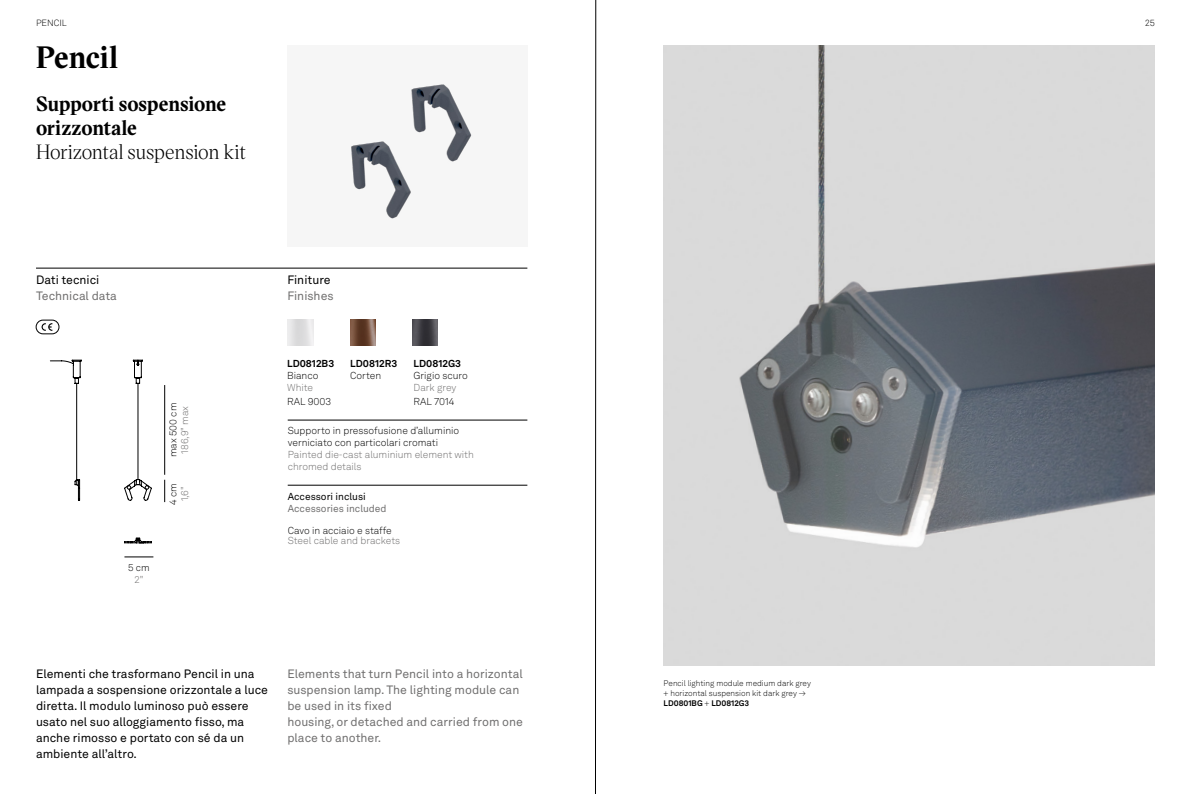
<style>
.page{position:relative;width:1191px;height:794px;background:#fff}
.page>*{position:absolute;margin:0;border:0;box-sizing:border-box;transform-origin:0 0}
.t1{font:700 30px "Victor Serif";color:#000}
.t2{font:700 20px/24px "Victor Serif";color:#000}
.t3{font:20px "Victor Serif";letter-spacing:-.015em;color:#000}
.t4{font:12px/16px "Akkurat LL";color:#000}
.t5{font:12px/16px "Akkurat LL";color:#706f6f}
.t6{font:300 10px/12px "Akkurat LL";color:#000}
.t7{font:300 10px/12px "Akkurat LL";color:#706f6f}
.t8{font:700 10px "Akkurat LL";color:#000}
.t9{font:10px "Akkurat LL";color:#706f6f}
.t10{font:10px "Akkurat LL";color:#000}
.t11{font:300 9.8px "Akkurat LL";color:#706f6f}
.t12{font:300 9.8px "Akkurat LL";color:#000}
.t13{font:300 9px "Akkurat";color:#000}
.t14{font:300 8px/10px "Akkurat LL";color:#000}
.s1{font-weight:700}
</style>
<div class="page">
<img style="left:663px;top:45px;width:492px;height:621px">
<img style="left:351px;top:84px;width:121px;height:135px">
<hr style="left:36px;top:268px;width:491px;height:1px;background:#000">
<svg style="left:164px;top:480px;width:1px;height:22px"></svg>
<svg style="left:124px;top:557px;width:29px;height:1px"></svg>
<svg style="left:124px;top:360px;width:28px;height:140px"></svg>
<svg style="left:124px;top:538px;width:28px;height:5px"></svg>
<svg style="left:50px;top:360px;width:32px;height:140px"></svg>
<hr style="left:164px;top:385px;width:1px;height:90px;background:#000">
<div style="left:36px;top:320px;width:23px;height:14px;border:1px solid #000;border-radius:7px"></div>
<svg style="left:42px;top:323px;width:10px;height:8px"></svg>
<hr style="left:288px;top:485px;width:239px;height:1px;background:#000">
<hr style="left:288px;top:420px;width:239px;height:1px;background:#000">
<img style="left:350px;top:320px;width:26px;height:25px">
<img style="left:412px;top:320px;width:26px;height:25px">
<svg style="left:595px;top:0;width:1px;height:794px"></svg>
<p class="t13" style="left:36px;top:18px;width:32px">PENCIL</p>
<p class="t13" style="left:1144px;top:18px;width:12px">25</p>
<h1 class="t1" style="left:36px;top:37px;width:84px">Pencil</h1>
<h2 class="t2" style="left:36px;top:91px;width:192px">Supporti sospensione orizzontale</h2>
<h2 class="t3" style="left:36px;top:138px;width:211px">Horizontal suspension kit</h2>
<p class="t4" style="left:36px;top:271px;width:65px">Dati tecnici</p>
<p class="t5" style="left:36px;top:287px;width:82px">Technical data</p>
<p class="t12" style="left:166px;top:457px;width:56px;rotate:-90deg">max 500 cm</p>
<p class="t11" style="left:178px;top:454px;width:49px;rotate:-90deg">186,9" max</p>
<p class="t12" style="left:166px;top:504px;width:23px;rotate:-90deg">4 cm</p>
<p class="t11" style="left:178px;top:501px;width:17px;rotate:-90deg">1,6"</p>
<p class="t12" style="left:128px;top:561px;width:23px">5 cm</p>
<p class="t11" style="left:134px;top:572px;width:10px">2"</p>
<p class="t4" style="left:287px;top:271px;width:45px">Finiture</p>
<p class="t5" style="left:287px;top:287px;width:48px">Finishes</p>
<p class="t8" style="left:287px;top:356px;width:49px">LD0812B3</p>
<p class="t6" style="left:287px;top:369px;width:33px">Bianco</p>
<p class="t7" style="left:287px;top:381px;width:27px">White</p>
<p class="t6" style="left:287px;top:395px;width:46px">RAL 9003</p>
<p class="t8" style="left:350px;top:356px;width:49px">LD0812R3</p>
<p class="t6" style="left:350px;top:369px;width:32px">Corten</p>
<p class="t8" style="left:413px;top:356px;width:49px">LD0812G3</p>
<p class="t6" style="left:413px;top:369px;width:56px">Grigio scuro</p>
<p class="t7" style="left:413px;top:381px;width:44px">Dark grey</p>
<p class="t6" style="left:413px;top:395px;width:42px">RAL 7014</p>
<p class="t6" style="left:288px;top:425px;width:173px">Supporto in pressofusione d’alluminio verniciato con particolari cromati</p>
<p class="t7" style="left:288px;top:449px;width:188px">Painted die-cast aluminium element with chromed details</p>
<p class="t10" style="left:288px;top:488px;width:80px">Accessori inclusi</p>
<p class="t9" style="left:288px;top:500px;width:100px">Accessories included</p>
<p class="t6" style="left:288px;top:524px;width:106px">Cavo in acciaio e staffe</p>
<p class="t7" style="left:288px;top:534px;width:114px">Steel cable and brackets</p>
<p class="t4" style="left:36px;top:665px;width:234px">Elementi che trasformano Pencil in una lampada a sospensione orizzontale a luce diretta. Il modulo luminoso può essere usato nel suo alloggiamento fisso, ma anche rimosso e portato con sé da un ambiente all’altro.</p>
<p class="t5" style="left:287px;top:665px;width:237px">Elements that turn Pencil into a horizontal suspension lamp. The lighting module can be used in its fixed<br>housing, or detached and carried from one place to another.</p>
<p class="t14" style="left:663px;top:678px;width:149px">Pencil lighting module medium dark grey + horizontal suspension kit dark grey →<br><span class="s1">LD0801BG</span> + <span class="s1">LD0812G3</span></p>
</div>
